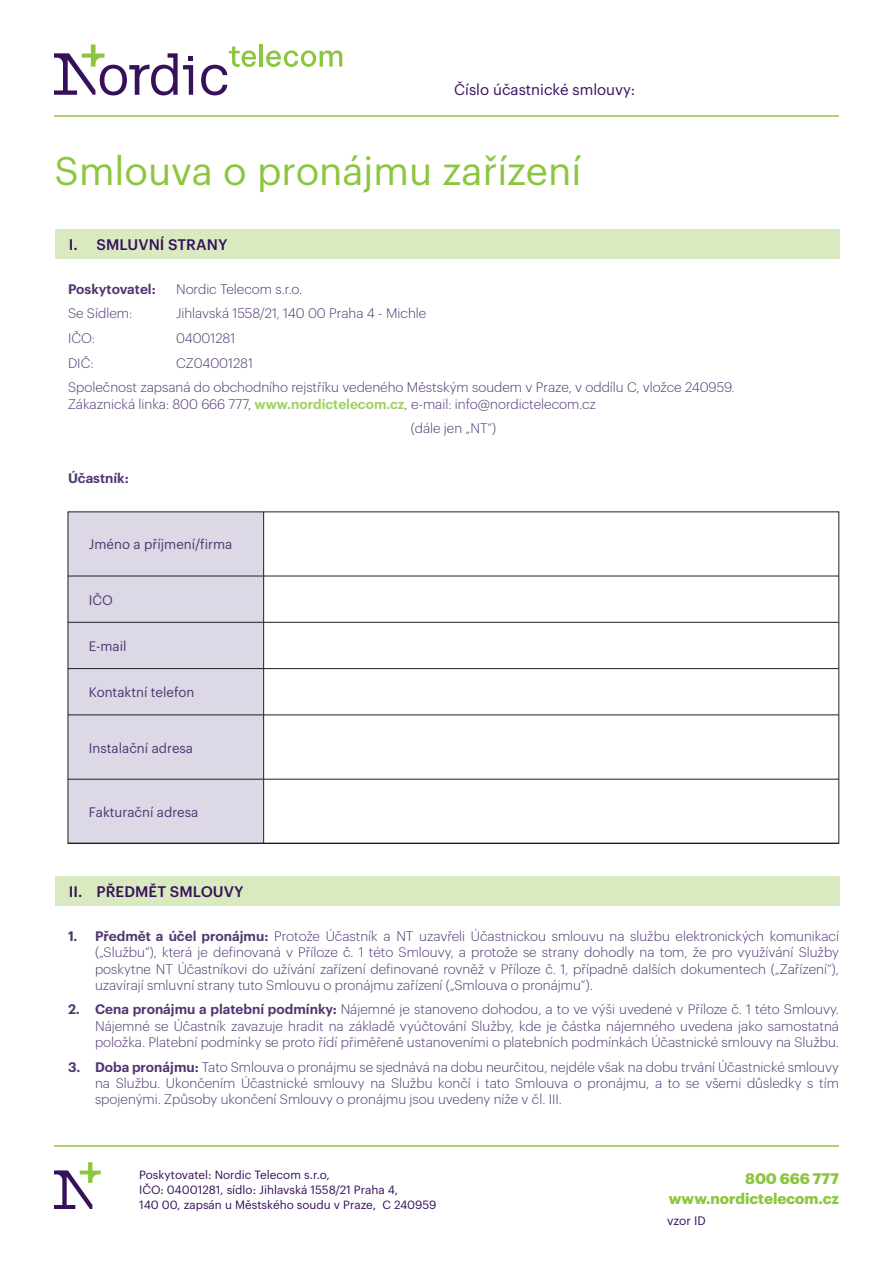
<style>
.page{position:relative;width:893px;height:1263px;background:#fff}
.page>*{position:absolute;margin:0;border:0;box-sizing:border-box;transform-origin:0 0}
.t1{font:39px "Graphik";color:#8bc63e}
.t2{font:500 15px "Graphik";letter-spacing:.005em;color:#36105b}
.t3{font:700 15px "Graphik";color:#8bc63e}
.t4{font:15px "Graphik";color:#36105b}
.t5{font:300 13.5px/16.2px "Graphik";color:#503671;text-align:justify}
.t6{font:13.5px "Graphik";color:#503671}
.t7{font:600 13.5px "Graphik";color:#503671}
.t8{font:12px "Graphik";letter-spacing:-.005em;color:#36105b}
.t9{font:11.7px/15px "Graphik";color:#36105b}
.s1{font-weight:600;color:#a2cf62}
.s2{font-weight:600}
</style>
<div class="page">
<svg style="left:266px;top:50px;width:76px;height:17px"></svg>
<hr style="left:259px;top:44px;width:4px;height:23px;background:#8bc63e">
<svg style="left:54px;top:45px;width:139px;height:50px"></svg>
<svg style="left:201px;top:47px;width:56px;height:48px"></svg>
<hr style="left:55px;top:115px;width:784px;height:2px;background:#aed475">
<div style="left:55px;top:229px;width:785px;height:29px;background:#d9eac1"></div>
<div style="left:55px;top:876px;width:785px;height:30px;background:#d9eac1"></div>
<hr style="left:54px;top:1145px;width:785px;height:1px;background:#aed475">
<svg style="left:54px;top:1162px;width:47px;height:47px"></svg>
<div style="left:70px;top:514px;width:193px;height:327px;background:#ddd8e5"></div>
<hr style="left:263px;top:512px;width:1px;height:64px;background:#231f20">
<hr style="left:263px;top:576px;width:1px;height:46px;background:#231f20">
<hr style="left:263px;top:622px;width:1px;height:46px;background:#231f20">
<hr style="left:263px;top:669px;width:1px;height:46px;background:#231f20">
<hr style="left:263px;top:715px;width:1px;height:64px;background:#231f20">
<hr style="left:263px;top:779px;width:1px;height:64px;background:#231f20">
<hr style="left:68px;top:576px;width:196px;height:1px;background:#231f20">
<hr style="left:264px;top:576px;width:575px;height:1px;background:#231f20">
<hr style="left:68px;top:622px;width:196px;height:1px;background:#231f20">
<hr style="left:264px;top:622px;width:575px;height:1px;background:#231f20">
<hr style="left:68px;top:668px;width:196px;height:1px;background:#231f20">
<hr style="left:264px;top:668px;width:575px;height:1px;background:#231f20">
<hr style="left:68px;top:715px;width:196px;height:1px;background:#231f20">
<hr style="left:264px;top:715px;width:575px;height:1px;background:#231f20">
<hr style="left:68px;top:779px;width:196px;height:1px;background:#231f20">
<hr style="left:264px;top:779px;width:575px;height:1px;background:#231f20">
<hr style="left:68px;top:843px;width:196px;height:1px;background:#231f20">
<hr style="left:264px;top:843px;width:575px;height:1px;background:#231f20">
<p class="t4" style="left:454px;top:78px;width:182px">Číslo účastnické smlouvy:</p>
<h1 class="t1" style="left:55px;top:141px;width:528px">Smlouva o pronájmu zařízení</h1>
<p class="t2" style="left:69px;top:233px;width:160px">I. SMLUVNÍ STRANY</p>
<p class="t7" style="left:68px;top:278px;width:89px">Poskytovatel:</p>
<p class="t5" style="left:176px;top:280px;width:128px">Nordic Telecom s.r.o.</p>
<p class="t5" style="left:68px;top:304px;width:66px">Se Sídlem:</p>
<p class="t5" style="left:176px;top:304px;width:252px">Jihlavská 1558/21, 140 00 Praha 4 - Michle</p>
<p class="t5" style="left:68px;top:329px;width:29px">IČO:</p>
<p class="t5" style="left:176px;top:329px;width:61px">04001281</p>
<p class="t5" style="left:68px;top:354px;width:27px">DIČ:</p>
<p class="t5" style="left:68px;top:349px;width:668px;line-height:24.8px;text-indent:108px">CZ04001281<br>Společnost zapsaná do obchodního rejstříku vedeného Městským soudem v Praze, v oddílu C, vložce 240959.</p>
<p class="t5" style="left:411px;top:390px;width:187px;line-height:24.8px;text-indent:-343px">Zákaznická linka: 800 666 777, <span class="s1">www.nordictelecom.cz</span>, e-mail: info@nordictelecom.cz (dále jen „NT“)</p>
<p class="t7" style="left:68px;top:467px;width:62px">Účastník:</p>
<p class="t6" style="left:89px;top:534px;width:145px">Jméno a příjmení/firma</p>
<p class="t6" style="left:89px;top:590px;width:26px">IČO</p>
<p class="t6" style="left:89px;top:636px;width:39px">E-mail</p>
<p class="t6" style="left:89px;top:682px;width:107px">Kontaktní telefon</p>
<p class="t6" style="left:89px;top:737px;width:106px">Instalační adresa</p>
<p class="t6" style="left:89px;top:802px;width:111px">Fakturační adresa</p>
<p class="t2" style="left:69px;top:880px;width:176px">II. PŘEDMĚT SMLOUVY</p>
<p class="t5" style="left:95px;top:927px;width:745px;text-indent:-27px"><span class="s2">1. Předmět a účel pronájmu:</span> Protože Účastník a NT uzavřeli Účastnickou smlouvu na službu elektronických komunikací („Službu“), která je definovaná v Příloze č. 1 této Smlouvy, a protože se strany dohodly na tom, že pro využívání Služby poskytne NT Účastníkovi do užívání zařízení definované rovněž v Příloze č. 1, případně dalších dokumentech („Zařízení“), uzavírají smluvní strany tuto Smlouvu o pronájmu zařízení („Smlouva o pronájmu“).</p>
<p class="t5" style="left:95px;top:1000px;width:745px;text-indent:-27px"><span class="s2">2. Cena pronájmu a platební podmínky:</span> Nájemné je stanoveno dohodou, a to ve výši uvedené v Příloze č. 1 této Smlouvy.<br>Nájemné se Účastník zavazuje hradit na základě vyúčtování Služby, kde je částka nájemného uvedena jako samostatná položka. Platební podmínky se proto řídí přiměřeně ustanoveními o platebních podmínkách Účastnické smlouvy na Službu.</p>
<p class="t5" style="left:95px;top:1057px;width:745px;text-indent:-27px"><span class="s2">3. Doba pronájmu:</span> Tato Smlouva o pronájmu se sjednává na dobu neurčitou, nejdéle však na dobu trvání Účastnické smlouvy na Službu. Ukončením Účastnické smlouvy na Službu končí i tato Smlouva o pronájmu, a to se všemi důsledky s tím spojenými. Způsoby ukončení Smlouvy o pronájmu jsou uvedeny níže v čl. III.</p>
<p class="t9" style="left:139px;top:1166px;width:299px">Poskytovatel: Nordic Telecom s.r.o,<br>IČO: 04001281, sídlo: Jihlavská 1558/21 Praha 4,<br>140 00, zapsán u Městského soudu v Praze, C 240959</p>
<p class="t3" style="left:745px;top:1167px;width:95px">800 666 777</p>
<p class="t3" style="left:669px;top:1187px;width:172px">www.nordictelecom.cz</p>
<p class="t8" style="left:667px;top:1212px;width:40px">vzor ID</p>
</div>
